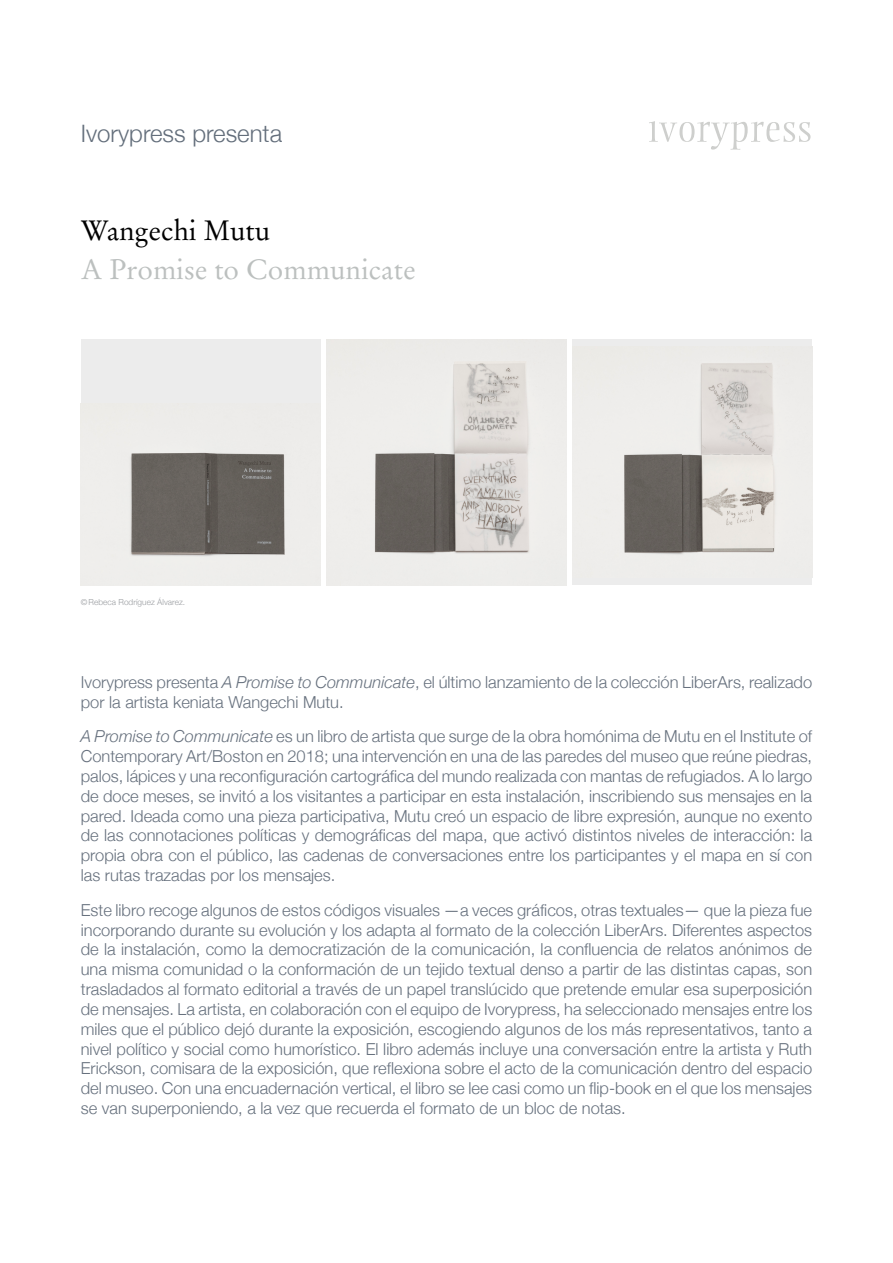
<style>
.page{position:relative;width:893px;height:1263px;background:#fff}
.page>*{position:absolute;margin:0;border:0;box-sizing:border-box;transform-origin:0 0}
.t1{font:27.9px "Stempel Garamond";color:#bcc0bf}
.t2{font:27.9px "Stempel Garamond";color:#000}
.t3{font:300 24px "Helvetica Neue";color:#636e7b}
.t4{font:300 16.5px/19.8px "Helvetica Neue";color:#67717e;text-align:justify}
.t5{font:300 8.25px "Helvetica Neue";letter-spacing:.005em;color:#999ca0}
.s1{font-style:italic}
</style>
<div class="page">
<svg style="left:649px;top:121px;width:161px;height:29px"></svg>
<img style="left:327px;top:339px;width:239px;height:246px">
<div style="left:81px;top:339px;width:239px;height:246px;background:#ececec"></div>
<img style="left:130px;top:452px;width:155px;height:104px">
<div style="left:573px;top:339px;width:239px;height:246px;background:#ececec"></div>
<img style="left:624px;top:363px;width:151px;height:191px">
<h2 class="t3" style="left:81px;top:114px;width:203px">Ivorypress presenta</h2>
<h1 class="t2" style="left:81px;top:214px;width:191px">Wangechi Mutu</h1>
<h1 class="t1" style="left:81px;top:253px;width:336px">A Promise to Communicate</h1>
<p class="t5" style="left:81px;top:595px;width:106px">© Rebeca Rodríguez Álvarez.</p>
<p class="t4" style="left:81px;top:671px;width:733px">Ivorypress presenta <span class="s1">A Promise to Communicate</span>, el último lanzamiento de la colección LiberArs, realizado por la artista keniata Wangechi Mutu.</p>
<p class="t4" style="left:81px;top:725px;width:733px"><span class="s1">A Promise to Communicate</span> es un libro de artista que surge de la obra homónima de Mutu en el Institute of Contemporary Art/Boston en 2018; una intervención en una de las paredes del museo que reúne piedras, palos, lápices y una reconfiguración cartográfica del mundo realizada con mantas de refugiados. A lo largo de doce meses, se invitó a los visitantes a participar en esta instalación, inscribiendo sus mensajes en la pared. Ideada como una pieza participativa, Mutu creó un espacio de libre expresión, aunque no exento de las connotaciones políticas y demográficas del mapa, que activó distintos niveles de interacción: la propia obra con el público, las cadenas de conversaciones entre los participantes y el mapa en sí con las rutas trazadas por los mensajes.</p>
<p class="t4" style="left:81px;top:899px;width:733px">Este libro recoge algunos de estos códigos visuales —a veces gráficos, otras textuales— que la pieza fue incorporando durante su evolución y los adapta al formato de la colección LiberArs. Diferentes aspectos de la instalación, como la democratización de la comunicación, la confluencia de relatos anónimos de una misma comunidad o la conformación de un tejido textual denso a partir de las distintas capas, son trasladados al formato editorial a través de un papel translúcido que pretende emular esa superposición de mensajes. La artista, en colaboración con el equipo de Ivorypress, ha seleccionado mensajes entre los miles que el público dejó durante la exposición, escogiendo algunos de los más representativos, tanto a nivel político y social como humorístico. El libro además incluye una conversación entre la artista y Ruth Erickson, comisara de la exposición, que reflexiona sobre el acto de la comunicación dentro del espacio del museo. Con una encuadernación vertical, el libro se lee casi como un flip-book en el que los mensajes se van superponiendo, a la vez que recuerda el formato de un bloc de notas.</p>
</div>
